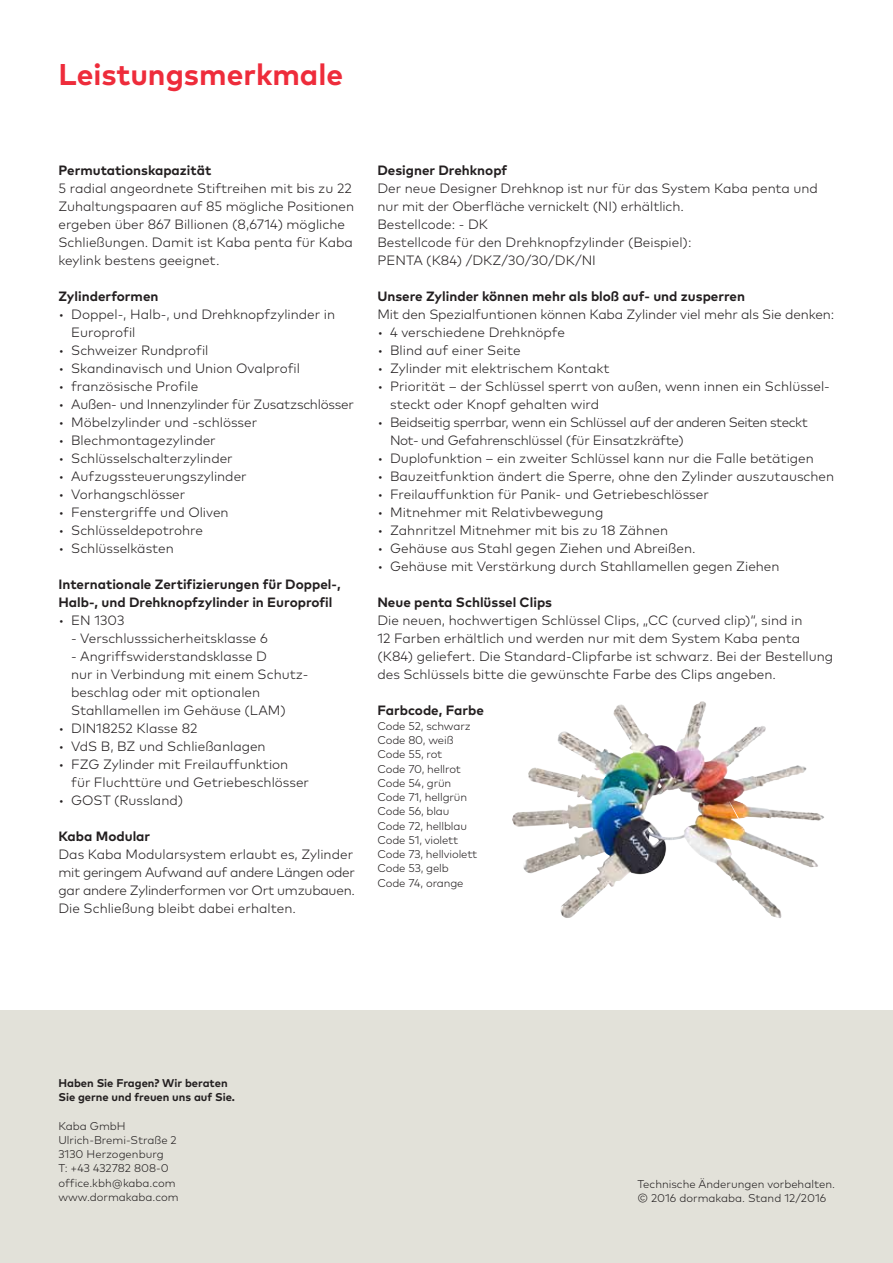
<style>
.page{position:relative;width:893px;height:1263px;background:#fff}
.page>*{position:absolute;margin:0;border:0;box-sizing:border-box;transform-origin:0 0}
.t1{font:700 30px "Mark Pro";color:#ee2c3b}
.t2{font:300 13.5px/18px "Mark Pro";color:#231f20}
.t3{font:700 13.5px/18px "Mark Pro";color:#231f20}
.t4{font:300 13.5px/18px "Mark Pro";letter-spacing:-.02em;color:#231f20}
.t5{font:300 13.5px/18px "Mark Pro";letter-spacing:-.025em;color:#231f20}
.t6{font:300 11.25px/14.2px "Mark Pro";letter-spacing:-.01em;color:#231f20}
.t7{font:700 11.25px/14.2px "Mark Pro";color:#231f20}
</style>
<div class="page">
<div style="left:0;top:1010px;width:893px;height:253px;background:#e2e1d9"></div>
<img style="left:512px;top:701px;width:312px;height:217px">
<img style="left:557px;top:701px;width:144px;height:63px">
<h1 class="t1" style="left:58px;top:52px;width:286px">Leistungsmerkmale</h1>
<p class="t3" style="left:58px;top:161px;width:154px">Permutationskapazität</p>
<p class="t2" style="left:58px;top:179px;width:297px">5 radial angeordnete Stiftreihen mit bis zu 22<br>Zuhaltungspaaren auf 85 mögliche Positionen ergeben über 867 Billionen (8,6714) mögliche Schließungen. Damit ist Kaba penta für Kaba keylink bestens geeignet.</p>
<p class="t3" style="left:58px;top:287px;width:102px">Zylinderformen</p>
<p class="t2" style="left:71px;top:305px;width:265px;text-indent:-13px">• Doppel-, Halb-, und Drehknopfzylinder in<br>Europrofil</p>
<p class="t2" style="left:58px;top:341px;width:152px">• Schweizer Rundprofil</p>
<p class="t2" style="left:58px;top:359px;width:243px">• Skandinavisch und Union Ovalprofil</p>
<p class="t2" style="left:58px;top:377px;width:141px">• französische Profile</p>
<p class="t4" style="left:58px;top:395px;width:297px">• Außen- und Innenzylinder für Zusatzschlösser</p>
<p class="t2" style="left:58px;top:413px;width:200px">• Möbelzylinder und -schlösser</p>
<p class="t2" style="left:58px;top:431px;width:159px">• Blechmontagezylinder</p>
<p class="t2" style="left:58px;top:449px;width:176px">• Schlüsselschalterzylinder</p>
<p class="t2" style="left:58px;top:467px;width:190px">• Aufzugssteuerungszylinder</p>
<p class="t2" style="left:58px;top:485px;width:128px">• Vorhangschlösser</p>
<p class="t2" style="left:58px;top:503px;width:172px">• Fenstergriffe und Oliven</p>
<p class="t2" style="left:58px;top:521px;width:146px">• Schlüsseldepotrohre</p>
<p class="t2" style="left:58px;top:539px;width:117px">• Schlüsselkästen</p>
<p class="t3" style="left:58px;top:574px;width:284px">Internationale Zertifizierungen für Doppel-,<br>Halb-, und Drehknopfzylinder in Europrofil</p>
<p class="t2" style="left:58px;top:611px;width:68px">• EN 1303</p>
<p class="t2" style="left:71px;top:629px;width:198px">- Verschlusssicherheitsklasse 6</p>
<p class="t2" style="left:71px;top:647px;width:239px">- Angriffswiderstandsklasse D<br>nur in Verbindung mit einem Schutz&shy;beschlag oder mit optionalen<br>Stahllamellen im Gehäuse (LAM)</p>
<p class="t2" style="left:58px;top:719px;width:141px">• DIN18252 Klasse 82</p>
<p class="t2" style="left:58px;top:737px;width:209px">• VdS B, BZ und Schließanlagen</p>
<p class="t2" style="left:71px;top:755px;width:239px;text-indent:-13px">• FZG Zylinder mit Freilauffunktion für Fluchttüre und Getriebeschlösser</p>
<p class="t2" style="left:58px;top:791px;width:126px">• GOST (Russland)</p>
<p class="t3" style="left:58px;top:826px;width:93px">Kaba Modular</p>
<p class="t4" style="left:58px;top:845px;width:298px">Das Kaba Modularsystem erlaubt es, Zylinder mit geringem Aufwand auf andere Längen oder gar andere Zylinderformen vor Ort umzubauen.<br>Die Schließung bleibt dabei erhalten.</p>
<p class="t3" style="left:377px;top:161px;width:131px">Designer Drehknopf</p>
<p class="t2" style="left:377px;top:179px;width:442px">Der neue Designer Drehknop ist nur für das System Kaba penta und nur mit der Oberfläche vernickelt (NI) erhältlich.<br>Bestellcode: - DK<br>Bestellcode für den Drehknopfzylinder (Beispiel):<br>PENTA (K84) /DKZ/30/30/DK/NI</p>
<p class="t3" style="left:377px;top:287px;width:369px">Unsere Zylinder können mehr als bloß auf- und zusperren</p>
<p class="t2" style="left:377px;top:305px;width:458px">Mit den Spezialfuntionen können Kaba Zylinder viel mehr als Sie denken:</p>
<p class="t2" style="left:377px;top:323px;width:189px">• 4 verschiedene Drehknöpfe</p>
<p class="t2" style="left:377px;top:341px;width:145px">• Blind auf einer Seite</p>
<p class="t2" style="left:377px;top:359px;width:234px">• Zylinder mit elektrischem Kontakt</p>
<p class="t2" style="left:390px;top:377px;width:441px;text-indent:-13px">• Priorität – der Schlüssel sperrt von außen, wenn innen ein Schlüssel&shy;steckt oder Knopf gehalten wird</p>
<p class="t5" style="left:390px;top:413px;width:419px;text-indent:-13px">• Beidseitig sperrbar, wenn ein Schlüssel auf der anderen Seiten steckt<br>Not- und Gefahrenschlüssel (für Einsatzkräfte)</p>
<p class="t2" style="left:377px;top:449px;width:438px">• Duplofunktion – ein zweiter Schlüssel kann nur die Falle betätigen</p>
<p class="t2" style="left:377px;top:467px;width:458px">• Bauzeitfunktion ändert die Sperre, ohne den Zylinder auszutauschen</p>
<p class="t2" style="left:377px;top:485px;width:333px">• Freilauffunktion für Panik- und Getriebeschlösser</p>
<p class="t2" style="left:377px;top:503px;width:227px">• Mitnehmer mit Relativbewegung</p>
<p class="t2" style="left:377px;top:521px;width:292px">• Zahnritzel Mitnehmer mit bis zu 18 Zähnen</p>
<p class="t2" style="left:377px;top:539px;width:320px">• Gehäuse aus Stahl gegen Ziehen und Abreißen.</p>
<p class="t2" style="left:377px;top:557px;width:404px">• Gehäuse mit Verstärkung durch Stahllamellen gegen Ziehen</p>
<p class="t3" style="left:377px;top:592px;width:176px">Neue penta Schlüssel Clips</p>
<p class="t2" style="left:377px;top:611px;width:457px">Die neuen, hochwertigen Schlüssel Clips, „CC (curved clip)“, sind in<br>12 Farben erhältlich und werden nur mit dem System Kaba penta (K84) geliefert. Die Standard-Clipfarbe ist schwarz. Bei der Bestellung des Schlüssels bitte die gewünschte Farbe des Clips angeben.</p>
<p class="t3" style="left:377px;top:700px;width:108px">Farbcode, Farbe</p>
<p class="t6" style="left:377px;top:718px;width:101px">Code 52, schwarz<br>Code 80, weiß<br>Code 55, rot<br>Code 70, hellrot<br>Code 54, grün<br>Code 71, hellgrün<br>Code 56, blau<br>Code 72, hellblau<br>Code 51, violett<br>Code 73, hellviolett<br>Code 53, gelb<br>Code 74, orange</p>
<p class="t7" style="left:58px;top:1075px;width:178px">Haben Sie Fragen? Wir beraten<br>Sie gerne und freuen uns auf Sie.</p>
<p class="t6" style="left:58px;top:1118px;width:122px">Kaba GmbH<br>Ulrich-Bremi-Straße 2<br>3130 Herzogenburg<br>T: +43 432782 808-0 office.kbh@kaba.com www.dormakaba.com</p>
<p class="t6" style="left:637px;top:1175px;width:199px">Technische Änderungen vorbehalten. © 2016 dormakaba. Stand 12/2016</p>
</div>
